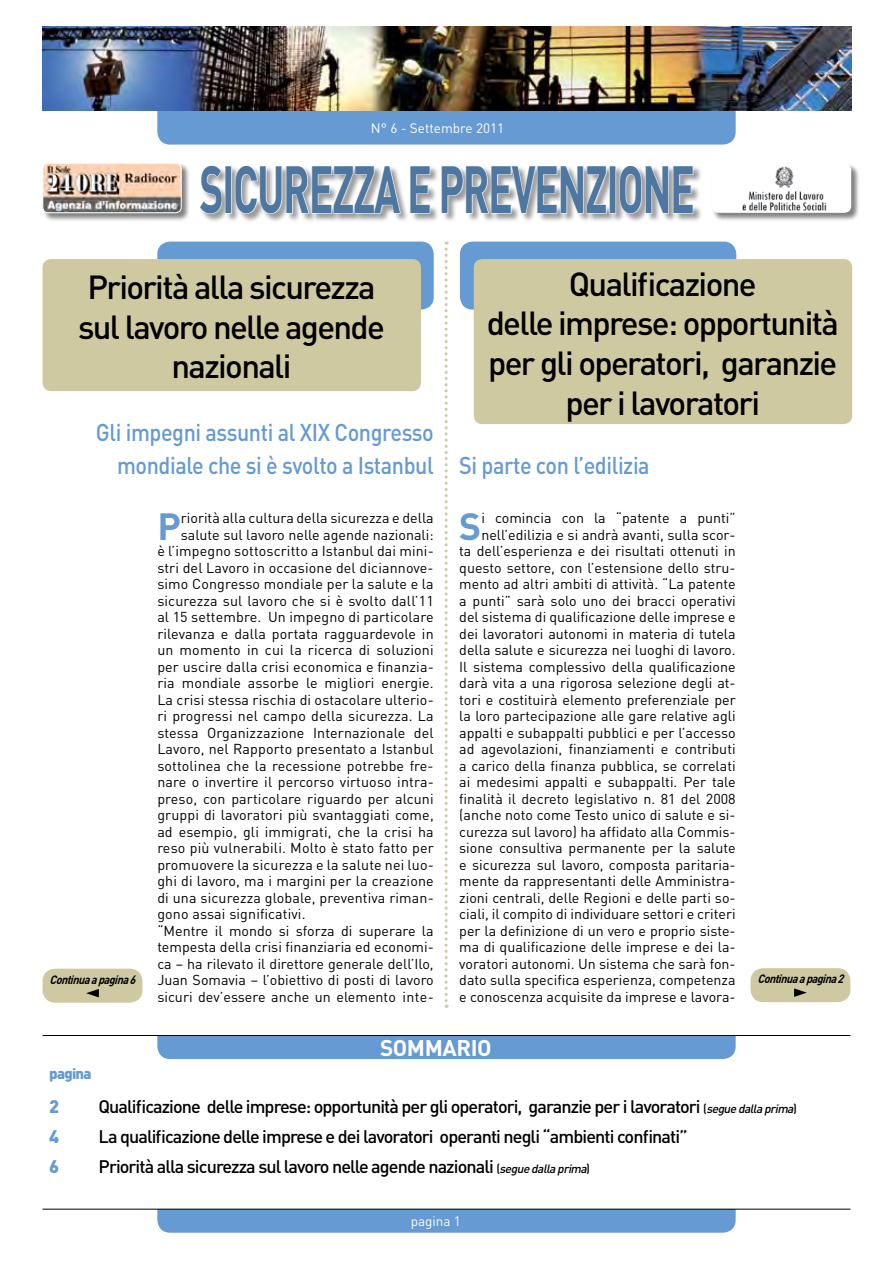
<style>
.page{position:relative;width:893px;height:1263px;background:#fff}
.page>*{position:absolute;margin:0;border:0;box-sizing:border-box;transform-origin:0 0}
.t1{font:700 65.7px "DIN";letter-spacing:-.035em;color:#4d76a0;scale:.63 1}
.t2{font:700 37.35px "DIN";color:#659ad2}
.t3{font:500 33px/39.6px "DIN";letter-spacing:-.05em;color:#000;text-align:center}
.t4{font:500 24px/33px "DIN";letter-spacing:-.02em;color:#659ad2;scale:.9 1}
.t5{font:700 22.5px "DIN";letter-spacing:-.02em;color:#fff}
.t6{font:500 18px/30px "DIN";letter-spacing:-.05em;color:#000}
.t7{font:900 18px/30px "DIN";color:#659ad2;text-align:justify}
.t8{font:900 15px "DIN";letter-spacing:-.05em;color:#659ad2}
.t9{font:14.25px/16.5px "DIN";color:#000;text-align:right}
.t10{font:13.5px "DIN";color:#fff}
.t11{font:italic 700 12px "DIN";color:#000;scale:.9 1}
.s1{font-size:12px}
.s2{font-style:italic;font-size:12px}
</style>
<div class="page">
<div style="left:157px;top:77px;width:579px;height:68px;background:#659ad2;border-radius:13px"></div>
<img style="left:43px;top:26px;width:808px;height:84px">
<div style="left:157px;top:1165px;width:579px;height:68px;background:#659ad2;border-radius:13px"></div>
<div style="left:157px;top:991px;width:579px;height:68px;background:#659ad2;border-radius:13px"></div>
<div style="left:142px;top:1151px;width:608px;height:58px;background:#fff"></div>
<div style="left:142px;top:977px;width:608px;height:58px;background:#fff"></div>
<hr style="left:43px;top:1209px;width:807px;height:1px;background:#000">
<hr style="left:43px;top:1035px;width:807px;height:1px;background:#000">
<div style="left:200px;top:166px;width:502px;height:57px;background:#000;opacity:.4"></div>
<svg style="left:200px;top:166px;width:23px;height:48px"></svg>
<div style="left:225px;top:166px;width:7px;height:47px;border:1px solid #fff"></div>
<svg style="left:234px;top:166px;width:167px;height:48px"></svg>
<svg style="left:409px;top:166px;width:22px;height:48px"></svg>
<svg style="left:441px;top:166px;width:166px;height:48px"></svg>
<div style="left:609px;top:166px;width:7px;height:47px;border:1px solid #fff"></div>
<svg style="left:618px;top:166px;width:76px;height:48px"></svg>
<div style="left:157px;top:242px;width:277px;height:68px;background:#659ad2;border-radius:13px"></div>
<div style="left:460px;top:242px;width:276px;height:68px;background:#659ad2;border-radius:13px"></div>
<div style="left:42px;top:163px;width:148px;height:59px;background:#000;opacity:.5"></div>
<img style="left:43px;top:163px;width:138px;height:50px">
<div style="left:43px;top:163px;width:138px;height:50px;border:1px solid #fff;border-radius:6px"></div>
<div style="left:711px;top:163px;width:149px;height:59px;background:#000;opacity:.5"></div>
<img style="left:711px;top:163px;width:140px;height:50px">
<div style="left:750px;top:968px;width:100px;height:34px;background:#cfc9a2;border-radius:13px"></div>
<div style="left:43px;top:969px;width:99px;height:34px;background:#cfc9a2;border-radius:13px"></div>
<svg style="left:794px;top:988px;width:13px;height:9px"></svg>
<svg style="left:86px;top:989px;width:13px;height:8px"></svg>
<div style="left:43px;top:259px;width:378px;height:132px;background:#cfc9a2;border-radius:9px"></div>
<div style="left:474px;top:259px;width:378px;height:165px;background:#cfc9a2;border-radius:9px"></div>
<svg style="left:445px;top:242px;width:3px;height:766px"></svg>
<p class="t10" style="left:371px;top:120px;width:135px">N° 6 - Settembre 2011</p>
<h1 class="t1" style="left:199px;top:146px;width:788px">SICUREZZA E PREVENZIONE</h1>
<h3 class="t3" style="left:78px;top:266px;width:308px">Priorità alla sicurezza sul lavoro nelle agende nazionali</h3>
<h3 class="t3" style="left:487px;top:263px;width:354px">Qualificazione<br>delle imprese: opportunità per gli operatori, garanzie per i lavoratori</h3>
<h3 class="t4" style="left:117px;top:415px;width:593px;text-indent:-21px">Gli impegni assunti al XIX Congresso<br>mondiale che si è svolto a Istanbul Si parte con l’edilizia</h3>
<p class="t9" style="left:459px;top:509px;width:278px">i comincia con la “patente a punti” nell’edilizia e si andrà avanti, sulla scor-<br>ta dell’esperienza e dei risultati ottenuti in questo settore, con l’estensione dello stru&shy;mento ad altri ambiti di attività. “La patente a punti” sarà solo uno dei bracci operativi del sistema di qualificazione delle imprese e dei lavoratori autonomi in materia di tutela della salute e sicurezza nei luoghi di lavoro.<br>Il sistema complessivo della qualificazione darà vita a una rigorosa selezione degli at&shy;tori e costituirà elemento preferenziale per la loro partecipazione alle gare relative agli appalti e subappalti pubblici e per l’accesso ad agevolazioni, finanziamenti e contributi a carico della finanza pubblica, se correlati ai medesimi appalti e subappalti. Per tale finalità il decreto legislativo n. 81 del 2008 (anche noto come Testo unico di salute e si&shy;curezza sul lavoro) ha affidato alla Commis&shy;sione consultiva permanente per la salute e sicurezza sul lavoro, composta paritaria&shy;mente da rappresentanti delle Amministra&shy;zioni centrali, delle Regioni e delle parti so&shy;ciali, il compito di individuare settori e criteri per la definizione di un vero e proprio siste&shy;ma di qualificazione delle imprese e dei la&shy;voratori autonomi. Un sistema che sarà fon&shy;dato sulla specifica esperienza, competenza e conoscenza acquisite da imprese e lavora-</p>
<h2 class="t2" style="left:157px;top:502px;width:25px">P</h2>
<p class="t9" style="left:181px;top:509px;width:254px">riorità alla cultura della sicurezza e della</p>
<h2 class="t2" style="left:459px;top:502px;width:24px">S</h2>
<p class="t9" style="left:181px;top:526px;width:254px">salute sul lavoro nelle agende nazionali:</p>
<p class="t9" style="left:157px;top:542px;width:278px">è l’impegno sottoscritto a Istanbul dai mini-</p>
<p class="t9" style="left:157px;top:559px;width:278px">stri del Lavoro in occasione del diciannove-</p>
<p class="t9" style="left:157px;top:575px;width:278px">simo Congresso mondiale per la salute e la</p>
<p class="t9" style="left:157px;top:592px;width:278px">sicurezza sul lavoro che si è svolto dall’11</p>
<p class="t9" style="left:157px;top:608px;width:278px">al 15 settembre. Un impegno di particolare</p>
<p class="t9" style="left:157px;top:625px;width:278px">rilevanza e dalla portata ragguardevole in</p>
<p class="t9" style="left:157px;top:641px;width:278px">un momento in cui la ricerca di soluzioni</p>
<p class="t9" style="left:157px;top:658px;width:278px">per uscire dalla crisi economica e finanzia-</p>
<p class="t9" style="left:157px;top:674px;width:278px">ria mondiale assorbe le migliori energie.</p>
<p class="t9" style="left:157px;top:691px;width:278px">La crisi stessa rischia di ostacolare ulterio-</p>
<p class="t9" style="left:157px;top:707px;width:278px">ri progressi nel campo della sicurezza. La</p>
<p class="t9" style="left:157px;top:724px;width:278px">stessa Organizzazione Internazionale del</p>
<p class="t9" style="left:157px;top:740px;width:278px">Lavoro, nel Rapporto presentato a Istanbul</p>
<p class="t9" style="left:157px;top:757px;width:278px">sottolinea che la recessione potrebbe fre-</p>
<p class="t9" style="left:157px;top:773px;width:278px">nare o invertire il percorso virtuoso intra-</p>
<p class="t9" style="left:157px;top:790px;width:278px">preso, con particolare riguardo per alcuni</p>
<p class="t9" style="left:157px;top:806px;width:278px">gruppi di lavoratori più svantaggiati come,</p>
<p class="t9" style="left:157px;top:823px;width:278px">ad esempio, gli immigrati, che la crisi ha</p>
<p class="t9" style="left:157px;top:839px;width:278px">reso più vulnerabili. Molto è stato fatto per</p>
<p class="t9" style="left:157px;top:856px;width:278px">promuovere la sicurezza e la salute nei luo-</p>
<p class="t9" style="left:157px;top:872px;width:278px">ghi di lavoro, ma i margini per la creazione</p>
<p class="t9" style="left:157px;top:889px;width:278px">di una sicurezza globale, preventiva riman-</p>
<p class="t9" style="left:157px;top:905px;width:150px">gono assai significativi.</p>
<p class="t9" style="left:157px;top:922px;width:278px">“Mentre il mondo si sforza di superare la</p>
<p class="t9" style="left:157px;top:938px;width:278px">tempesta della crisi finanziaria ed economi-</p>
<p class="t9" style="left:157px;top:955px;width:278px">ca – ha rilevato il direttore generale dell’Ilo,</p>
<p class="t9" style="left:157px;top:971px;width:278px">Juan Somavia – l’obiettivo di posti di lavoro</p>
<p class="t9" style="left:157px;top:988px;width:278px">sicuri dev’essere anche un elemento inte-</p>
<p class="t11" style="left:50px;top:972px;width:101px">Continuaapagina6</p>
<p class="t11" style="left:758px;top:971px;width:101px">Continuaapagina2</p>
<p class="t8" style="left:49px;top:1063px;width:44px">pagina</p>
<p class="t7" style="left:49px;top:1090px;width:12px">2<br>4<br>6</p>
<h3 class="t5" style="left:380px;top:1033px;width:113px">SOMMARIO</h3>
<p class="t6" style="left:99px;top:1091px;width:700px">Qualificazione delle imprese: opportunità per gli operatori, garanzie per i lavoratori <span class="s1">(</span><span class="s2">seguedallaprima</span><span class="s1">)<br></span>La qualificazione delle imprese e dei lavoratori operanti negli “ambienti confinati”<br>Priorità alla sicurezza sul lavoro nelle agende nazionali <span class="s1">(</span><span class="s2">seguedallaprima</span><span class="s1">)</span></p>
<p class="t10" style="left:411px;top:1213px;width:52px">pagina 1</p>
</div>
